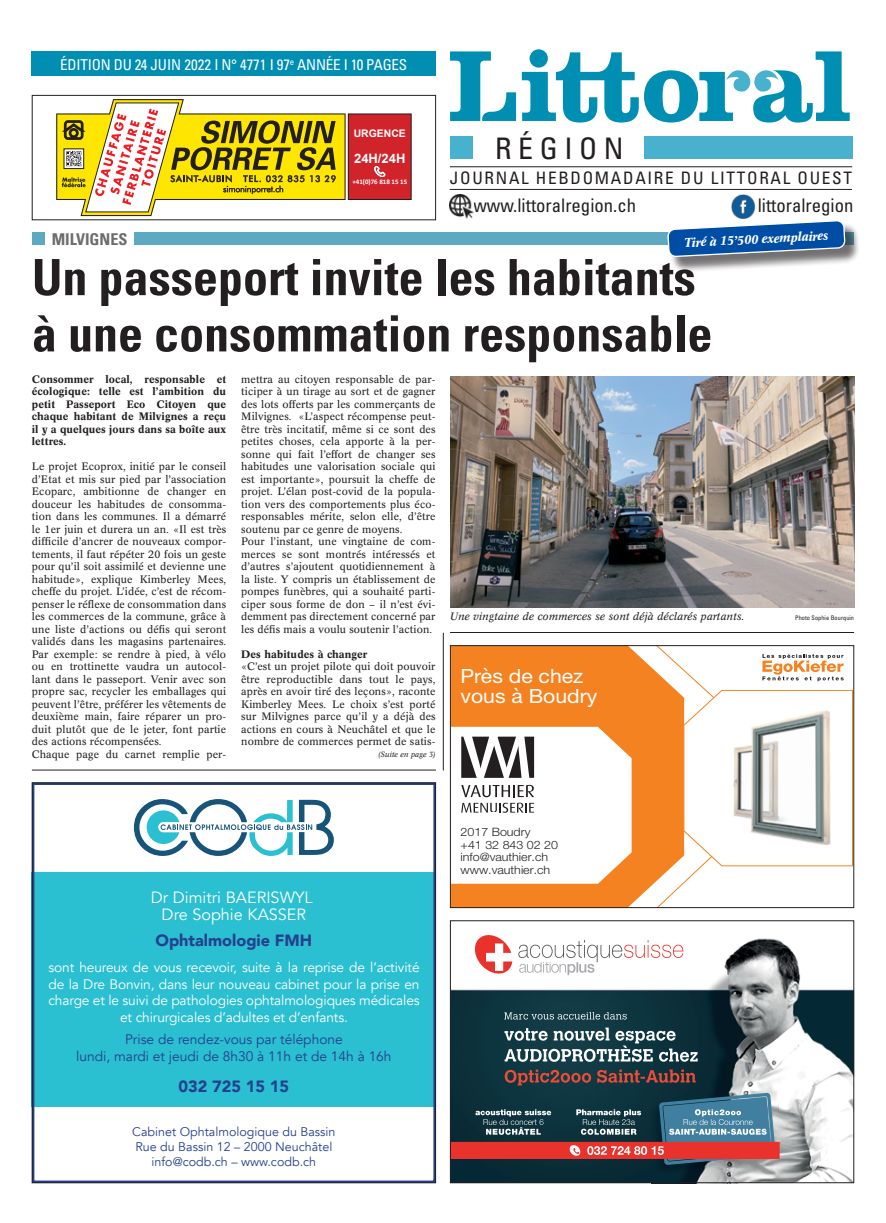
<style>
.page{position:relative;width:886px;height:1223px;background:#fff}
.page>*{position:absolute;margin:0;border:0;box-sizing:border-box;transform-origin:0 0}
.t1{font:700 condensed 50px/56.2px "Univers";color:#231f20}
.t2{font:condensed 29.62px "Univers";letter-spacing:.22em;color:#231f20}
.t3{font:19.62px/19.6px "Helvetica Neue";color:#fff;scale:1.08 1}
.t4{font:condensed 18.75px "Univers";color:#231f20}
.t5{font:condensed 17.12px "Univers";letter-spacing:.1em;color:#231f20}
.t6{font:16.25px/17.8px "Avenir";color:#fff;text-align:center}
.t7{font:900 16.25px "Avenir";color:#253f8e}
.t8{font:700 condensed 16.25px "Univers";color:#6c6d70}
.t9{font:condensed 15px "Univers";letter-spacing:-.01em;color:#fff}
.t10{font:13.75px/16.5px "Avenir";letter-spacing:-.01em;color:#fff;text-align:center}
.t11{font:13.75px/16.5px "Avenir";color:#253f8e;text-align:center}
.t12{font:700 13px "Arial";color:#fff}
.t13{font:12.5px/15px "Avenir";color:#253f8e;text-align:center}
.t14{font:italic 500 12.5px "Concorde BE";color:#fff}
.t15{font:300 11.5px/12.6px "Helvetica Neue";color:#231f20;scale:1.08 1}
.t16{font:10.62px/12.5px "Concorde BE";letter-spacing:.01em;color:#231f20}
.t17{font:500 10.62px/12.5px "Concorde BE";letter-spacing:.01em;color:#231f20;text-align:justify}
.t18{font:italic 10.62px "Concorde BE";letter-spacing:.01em;color:#231f20}
.t19{font:700 10.38px "Arial";color:#fff}
.t20{font:italic 7.5px "Concorde BE";color:#231f20}
.t21{font:700 7px "Calibri";color:#fff}
.t22{font:condensed 6.25px "Univers";letter-spacing:.01em;color:#231f20}
</style>
<div class="page">
<div style="left:135px;top:232px;width:719px;height:13px;background:#5ca9c1"></div>
<div style="left:32px;top:232px;width:12px;height:13px;background:#5ca9c1"></div>
<div style="left:32px;top:51px;width:404px;height:24px;background:#008fb3"></div>
<svg style="left:450px;top:51px;width:66px;height:70px"></svg>
<svg style="left:522px;top:49px;width:328px;height:73px"></svg>
<div style="left:450px;top:137px;width:22px;height:22px;background:#48b1cd"></div>
<div style="left:644px;top:137px;width:208px;height:22px;background:#48b1cd"></div>
<hr style="left:450px;top:166px;width:402px;height:1px;background:#231f20">
<hr style="left:450px;top:189px;width:402px;height:1px;background:#231f20">
<img style="left:731px;top:194px;width:25px;height:25px">
<img style="left:449px;top:195px;width:24px;height:23px">
<div style="left:670px;top:222px;width:190px;height:50px;background:#231f20;opacity:.4"></div>
<svg style="left:668px;top:221px;width:177px;height:35px;background:#3970b1"></svg>
<img style="left:452px;top:938px;width:400px;height:174px">
<div style="left:452px;top:1165px;width:200px;height:16px;background:#092a35"></div>
<img style="left:737px;top:1112px;width:115px;height:69px">
<img style="left:652px;top:1177px;width:85px;height:4px">
<img style="left:648px;top:1091px;width:130px;height:86px">
<svg style="left:472px;top:935px;width:211px;height:41px"></svg>
<svg style="left:505px;top:1069px;width:191px;height:16px;background:#573d3d"></svg>
<svg style="left:504px;top:1027px;width:194px;height:34px"></svg>
<svg style="left:504px;top:1012px;width:123px;height:7px"></svg>
<svg style="left:452px;top:1092px;width:328px;height:73px;background:#5f545d"></svg>
<div style="left:450px;top:920px;width:404px;height:263px;border:1px solid #231f20"></div>
<hr style="left:450px;top:632px;width:404px;height:1px;background:#231f20">
<hr style="left:32px;top:769px;width:404px;height:1px;background:#231f20">
<svg style="left:56px;top:99px;width:290px;height:117px"></svg>
<div style="left:348px;top:114px;width:63px;height:85px;background:#d1232a"></div>
<div style="left:348px;top:113px;width:64px;height:87px;border:1px solid #231f20"></div>
<svg style="left:374px;top:166px;width:11px;height:11px"></svg>
<div style="left:32px;top:95px;width:404px;height:125px;border:1px solid #231f20"></div>
<img style="left:450px;top:376px;width:404px;height:232px">
<div style="left:452px;top:647px;width:202px;height:259px;background:#f58220"></div>
<svg style="left:654px;top:647px;width:198px;height:259px"></svg>
<img style="left:728px;top:708px;width:105px;height:136px">
<svg style="left:452px;top:726px;width:179px;height:157px"></svg>
<div style="left:453px;top:778px;width:8px;height:7px;background:#fff"></div>
<div style="left:534px;top:778px;width:8px;height:7px;background:#fff"></div>
<div style="left:490px;top:729px;width:8px;height:7px;background:#fff"></div>
<div style="left:490px;top:812px;width:8px;height:8px;background:#fff"></div>
<div style="left:450px;top:645px;width:404px;height:263px;border:1px solid #231f20"></div>
<div style="left:32px;top:872px;width:404px;height:235px;background:#2abfd1"></div>
<svg style="left:134px;top:799px;width:200px;height:57px"></svg>
<hr style="left:443px;top:633px;width:1px;height:137px;background:#231f20">
<h3 class="t9" style="left:60px;top:55px;width:349px">ÉDITION DU 24 JUIN 2022 I N° 4771 I 97<sup>e</sup> ANNÉE I 10 PAGES</h3>
<h3 class="t8" style="left:52px;top:229px;width:77px">MILVIGNES</h3>
<p class="t19" style="left:354px;top:126px;width:54px">URGENCE</p>
<p class="t12" style="left:354px;top:149px;width:53px">24H/24H</p>
<p class="t21" style="left:352px;top:177px;width:56px">+41(0)76 818 15 15</p>
<h2 class="t2" style="left:495px;top:130px;width:130px">RÉGION</h2>
<h3 class="t4" style="left:473px;top:194px;width:164px">www.littoralregion.ch</h3>
<h3 class="t4" style="left:758px;top:194px;width:97px">littoralregion</h3>
<p class="t14" style="left:684px;top:235px;width:145px;rotate:-3deg">Tiré à 15’500 exemplaires</p>
<h3 class="t5" style="left:450px;top:167px;width:403px">JOURNAL HEBDOMADAIRE DU LITTORAL OUEST</h3>
<p class="t14" style="left:674px;top:232px;width:34px;rotate:-3deg">Tiré à</p>
<h1 class="t1" style="left:32px;top:248px;width:682px">Un passeport invite les habitants à une consommation responsable</h1>
<p class="t17" style="left:32px;top:373px;width:196px">Consommer local, responsable et écologique: telle est l’ambition du petit Passeport Eco Citoyen que chaque habitant de Milvignes a reçu il y a quelques jours dans sa boîte aux lettres.</p>
<p class="t16" style="left:32px;top:460px;width:196px">Le projet Ecoprox, initié par le conseil d’Etat et mis sur pied par l’association Ecoparc, ambitionne de changer en douceur les habitudes de consomma&shy;tion dans les communes. Il a démarré le 1er juin et durera un an. «Il est très difficile d’ancrer de nouveaux compor&shy;tements, il faut répéter 20 fois un geste pour qu’il soit assimilé et devienne une habitude», explique Kimberley Mees, cheffe du projet. L’idée, c’est de récom&shy;penser le réflexe de consommation dans les commerces de la commune, grâce à une liste d’actions ou défis qui seront validés dans les magasins partenaires.<br>Par exemple: se rendre à pied, à vélo ou en trottinette vaudra un autocol&shy;lant dans le passeport. Venir avec son propre sac, recycler les emballages qui peuvent l’être, préférer les vêtements de deuxième main, faire réparer un pro&shy;duit plutôt que de le jeter, font partie des actions récompensées.<br>Chaque page du carnet remplie per-</p>
<p class="t16" style="left:241px;top:373px;width:196px">mettra au citoyen responsable de par&shy;ticiper à un tirage au sort et de gagner des lots offerts par les commerçants de Milvignes. «L’aspect récompense peut&shy;être très incitatif, même si ce sont des petites choses, cela apporte à la per&shy;sonne qui fait l’effort de changer ses habitudes une valorisation sociale qui est importante», poursuit la cheffe de projet. L’élan post-covid de la popula&shy;tion vers des comportements plus éco&shy;responsables mérite, selon elle, d’être soutenu par ce genre de moyens.<br>Pour l’instant, une vingtaine de com&shy;merces se sont montrés intéressés et d’autres s’ajoutent quotidiennement à la liste. Y compris un établissement de pompes funèbres, qui a souhaité parti&shy;ciper sous forme de don – il n’est évi&shy;demment pas directement concerné par les défis mais a voulu soutenir l’action.</p>
<p class="t17" style="left:241px;top:647px;width:128px">Des habitudes à changer</p>
<p class="t16" style="left:241px;top:660px;width:196px;text-align:justify">«C’est un projet pilote qui doit pouvoir être reproductible dans tout le pays, après en avoir tiré des leçons», raconte Kimberley Mees. Le choix s’est porté sur Milvignes parce qu’il y a déjà des actions en cours à Neuchâtel et que le nombre de commerces permet de satis-</p>
<p class="t20" style="left:378px;top:750px;width:59px">(Suite en page 3)</p>
<p class="t18" style="left:450px;top:610px;width:296px">Une vingtaine de commerces se sont déjà déclarés partants.</p>
<p class="t22" style="left:795px;top:614px;width:60px">Photo Sophie Bourquin</p>
<h3 class="t3" style="left:460px;top:667px;width:128px">Près de chez vous à Boudry</h3>
<h3 class="t6" style="left:151px;top:888px;width:163px">Dr Dimitri BAERISWYL<br>Dre Sophie KASSER</h3>
<h3 class="t7" style="left:155px;top:926px;width:158px">Ophtalmologie FMH</h3>
<p class="t10" style="left:48px;top:959px;width:373px">sont heureux de vous recevoir, suite à la reprise de l’activité de la Dre Bonvin, dans leur nouveau cabinet pour la prise en charge et le suivi de pathologies ophtalmologiques médicales et chirurgicales d’adultes et d’enfants.</p>
<p class="t11" style="left:76px;top:1031px;width:317px">Prise de rendez-vous par téléphone<br>lundi, mardi et jeudi de 8h30 à 11h et de 14h à 16h</p>
<h3 class="t7" style="left:179px;top:1072px;width:112px">032 725 15 15</h3>
<p class="t13" style="left:132px;top:1124px;width:205px">Cabinet Ophtalmologique du Bassin<br>Rue du Bassin 12 – 2000 Neuchâtel info@codb.ch – www.codb.ch</p>
<p class="t15" style="left:460px;top:824px;width:92px">2017 Boudry<br>+41 32 843 02 20 info@vauthier.ch www.vauthier.ch</p>
</div>
